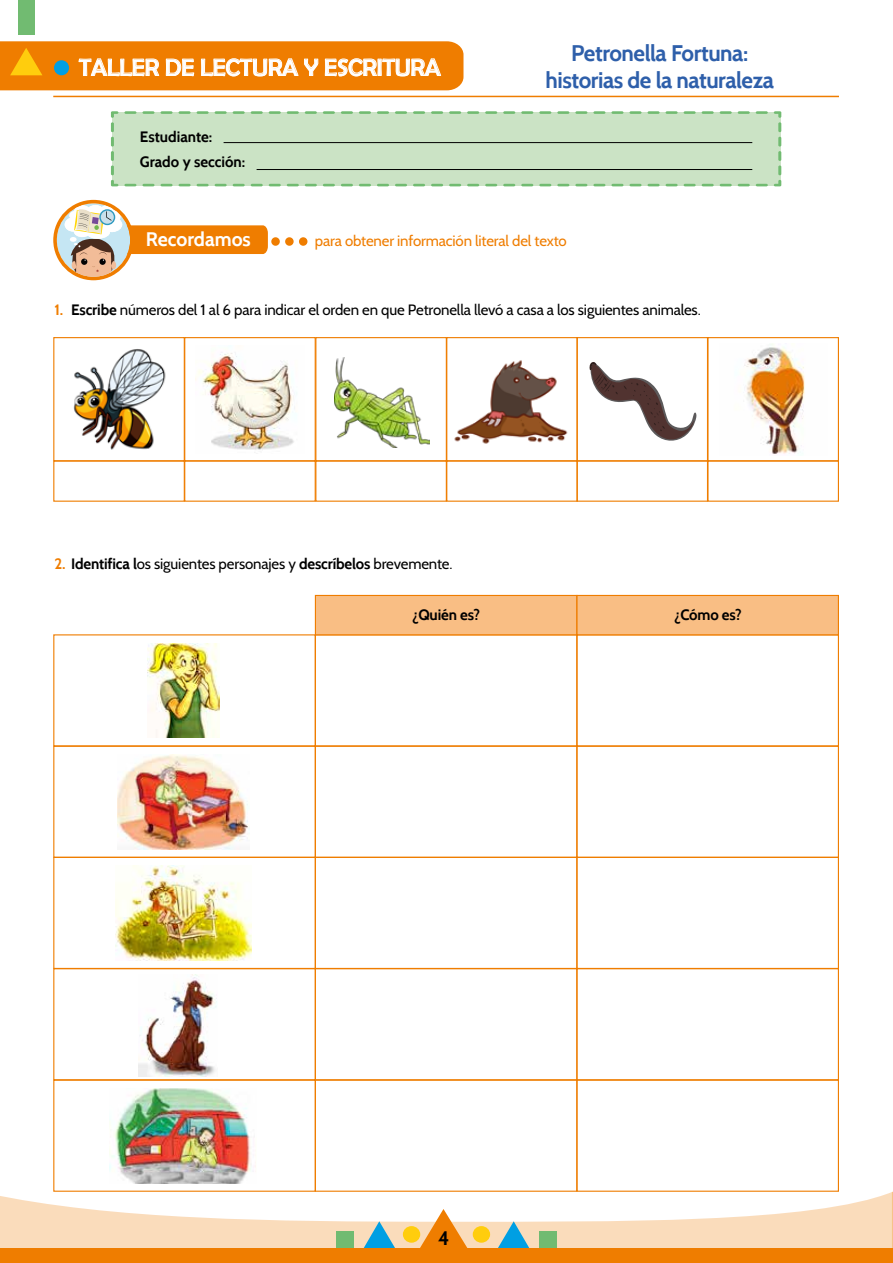
<style>
.page{position:relative;width:893px;height:1263px;background:#fff}
.page>*{position:absolute;margin:0;border:0;box-sizing:border-box;transform-origin:0 0}
.t1{font:24px "Berlin Sans FB";color:#fff}
.t2{font:700 22.5px/27px "Cabin";letter-spacing:-.02em;color:#2e5faa;text-align:center}
.t3{font:700 19.5px "Cabin";color:#fff}
.t4{font:700 19.5px "Cabin";color:#000}
.t5{font:15px "Cabin";letter-spacing:-.01em;color:#000}
.t6{font:700 15px/25.5px "Cabin";color:#000}
.t7{font:15px "Cabin";letter-spacing:-.01em;color:#ef7d00}
.t8{font:700 15px "Cabin";color:#ef7d00}
.s1{font-weight:700}
.s2{font-weight:700;color:#ef7d00}
</style>
<div class="page">
<svg style="left:0;top:1192px;width:892px;height:57px;fill:#fadcbb"></svg>
<div style="left:403px;top:1226px;width:17px;height:17px;background:#ffcd0d;border-radius:50%"></div>
<svg style="left:363px;top:1221px;width:33px;height:28px"></svg>
<div style="left:336px;top:1231px;width:18px;height:18px;background:#71bb71"></div>
<div style="left:473px;top:1226px;width:17px;height:17px;background:#ffcd0d;border-radius:50%"></div>
<svg style="left:497px;top:1221px;width:33px;height:28px"></svg>
<div style="left:539px;top:1231px;width:18px;height:18px;background:#71bb71"></div>
<div style="left:0;top:1249px;width:893px;height:14px;background:#ef7d00"></div>
<svg style="left:892px;top:1192px;width:1px;height:57px"></svg>
<svg style="left:411px;top:1209px;width:65px;height:40px"></svg>
<div style="left:112px;top:112px;width:669px;height:74px;background:#cbe3c5"></div>
<div style="left:271px;top:237px;width:9px;height:9px;background:#ef7d00;border-radius:50%"></div>
<div style="left:285px;top:237px;width:9px;height:9px;background:#ef7d00;border-radius:50%"></div>
<div style="left:299px;top:237px;width:8px;height:9px;background:#ef7d00;border-radius:50%"></div>
<svg style="left:0;top:41px;width:463px;height:49px;background:#ee8a19"></svg>
<hr style="left:53px;top:96px;width:786px;height:1px;background:#ef7d00">
<div style="left:18px;top:0;width:17px;height:35px;background:#71bb71"></div>
<svg style="left:124px;top:184px;width:644px;height:2px"></svg>
<svg style="left:774px;top:111px;width:7px;height:75px"></svg>
<svg style="left:124px;top:111px;width:644px;height:3px"></svg>
<svg style="left:111px;top:111px;width:7px;height:75px"></svg>
<hr style="left:224px;top:142px;width:528px;height:1px;background:#000">
<hr style="left:257px;top:169px;width:495px;height:1px;background:#000">
<svg style="left:53px;top:200px;width:215px;height:80px"></svg>
<div style="left:53px;top:337px;width:132px;height:124px;border:1px solid #ef7d00"></div>
<div style="left:53px;top:746px;width:263px;height:112px;border:1px solid #ef7d00"></div>
<div style="left:53px;top:968px;width:263px;height:112px;border:1px solid #ef7d00"></div>
<div style="left:53px;top:1079px;width:263px;height:113px;border:1px solid #ef7d00"></div>
<div style="left:315px;top:595px;width:262px;height:40px;background:#f9be84;border:1px solid #ef7d00"></div>
<div style="left:315px;top:746px;width:262px;height:112px;border:1px solid #ef7d00"></div>
<div style="left:315px;top:968px;width:262px;height:112px;border:1px solid #ef7d00"></div>
<div style="left:315px;top:1079px;width:262px;height:113px;border:1px solid #ef7d00"></div>
<div style="left:576px;top:634px;width:263px;height:112px;border:1px solid #ef7d00"></div>
<div style="left:576px;top:595px;width:263px;height:40px;background:#f9be84;border:1px solid #ef7d00"></div>
<div style="left:576px;top:857px;width:263px;height:112px;border:1px solid #ef7d00"></div>
<div style="left:576px;top:746px;width:263px;height:112px;border:1px solid #ef7d00"></div>
<div style="left:576px;top:968px;width:263px;height:112px;border:1px solid #ef7d00"></div>
<div style="left:576px;top:1079px;width:263px;height:113px;border:1px solid #ef7d00"></div>
<div style="left:315px;top:337px;width:132px;height:124px;border:1px solid #ef7d00"></div>
<div style="left:576px;top:337px;width:132px;height:124px;border:1px solid #ef7d00"></div>
<div style="left:184px;top:337px;width:132px;height:124px;border:1px solid #ef7d00"></div>
<div style="left:446px;top:337px;width:132px;height:124px;border:1px solid #ef7d00"></div>
<div style="left:707px;top:337px;width:132px;height:124px;border:1px solid #ef7d00"></div>
<div style="left:53px;top:460px;width:132px;height:42px;border:1px solid #ef7d00"></div>
<div style="left:315px;top:460px;width:132px;height:42px;border:1px solid #ef7d00"></div>
<div style="left:576px;top:460px;width:132px;height:42px;border:1px solid #ef7d00"></div>
<div style="left:184px;top:460px;width:132px;height:42px;border:1px solid #ef7d00"></div>
<div style="left:446px;top:460px;width:132px;height:42px;border:1px solid #ef7d00"></div>
<div style="left:707px;top:460px;width:132px;height:42px;border:1px solid #ef7d00"></div>
<img style="left:148px;top:643px;width:71px;height:95px">
<img style="left:118px;top:755px;width:130px;height:94px">
<img style="left:115px;top:866px;width:136px;height:94px">
<img style="left:139px;top:974px;width:78px;height:102px">
<img style="left:110px;top:1088px;width:146px;height:95px">
<img style="left:73px;top:349px;width:93px;height:101px">
<img style="left:454px;top:360px;width:114px;height:84px">
<img style="left:198px;top:352px;width:99px;height:101px">
<img style="left:335px;top:357px;width:95px;height:91px">
<img style="left:744px;top:343px;width:61px;height:111px">
<svg style="left:589px;top:362px;width:107px;height:79px"></svg>
<h1 class="t1" style="left:79px;top:54px;width:363px">TALLER DE LECTURA Y ESCRITURA</h1>
<p class="t6" style="left:140px;top:124px;width:107px">Estudiante:<br>Grado y sección:</p>
<h2 class="t2" style="left:545px;top:39px;width:230px">Petronella Fortuna: historias de la naturaleza</h2>
<h3 class="t3" style="left:146px;top:227px;width:106px">Recordamos</h3>
<p class="t7" style="left:315px;top:232px;width:253px">para obtener información literal del texto</p>
<p class="t8" style="left:54px;top:301px;width:11px">1.</p>
<p class="t5" style="left:71px;top:301px;width:631px"><span class="s1">Escribe</span> números del 1 al 6 para indicar el orden en que Petronella llevó a casa a los siguientes animales.</p>
<p class="t5" style="left:54px;top:555px;width:400px"><span class="s2">2.</span> <span class="s1">Identifica l</span>os siguientes personajes y <span class="s1">descríbelos</span> brevemente.</p>
<p class="t6" style="left:412px;top:602px;width:69px">¿Quién es?</p>
<p class="t6" style="left:674px;top:602px;width:69px">¿Cómo es?</p>
<h3 class="t4" style="left:438px;top:1226px;width:13px">4</h3>
</div>
